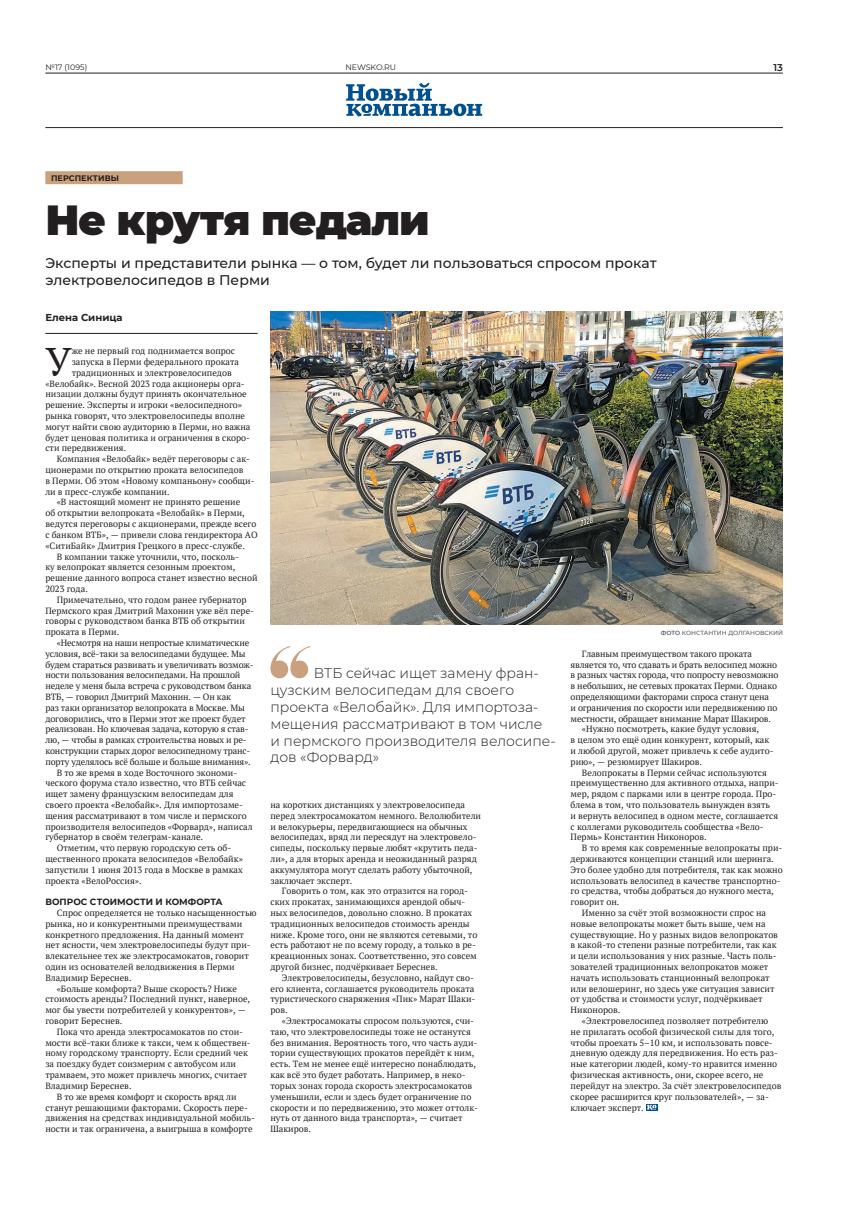
<style>
.page{position:relative;width:851px;height:1208px;background:#fff}
.page>*{position:absolute;margin:0;border:0;box-sizing:border-box;transform-origin:0 0}
.Заголовок_42{font:900 42px "Montserrat";letter-spacing:-.025em;color:#231f20}
.Первый_абзац{font:39.9px "PT Serif";color:#231f20}
.Цитата_1{font:300 14px/16.8px "Montserrat";color:#231f20}
.Лид{font:500 14px/16.8px "Montserrat";color:#231f20}
.Автор{font:700 10px "Montserrat";color:#231f20}
.t1{font:600 9.9px "Montserrat";color:#231f20}
.Основной_текст{font:9px/10.8px "PT Serif";color:#231f20}
.Первый_абзац-2{font:9px "PT Serif";color:#231f20}
.Подзаг_в_тексте{font:700 9px "Montserrat";color:#231f20}
.Рубрика{font:700 8px "Montserrat";letter-spacing:.005em;color:#231f20}
.t2{font:7.9px "Montserrat";color:#231f20}
.Фотограф{font:500 6px "Montserrat";color:#57585a}
.s1{font-weight:600}
</style>
<div class="page">
<hr style="left:45px;top:127px;width:737px;height:1px;background:#231f20">
<hr style="left:45px;top:73px;width:737px;height:1px;background:#231f20">
<svg style="left:346px;top:83px;width:136px;height:34px"></svg>
<hr style="left:45px;top:333px;width:213px;height:1px;background:#231f20">
<svg style="left:646px;top:1104px;width:11px;height:6px"></svg>
<svg style="left:646px;top:1104px;width:10px;height:5px"></svg>
<div style="left:45px;top:171px;width:138px;height:13px;background:#c9a17e"></div>
<svg style="left:270px;top:646px;width:40px;height:32px"></svg>
<img style="left:270px;top:311px;width:512px;height:313px">
<p class="t2" style="left:45px;top:62px;width:43px">№17 (1095)</p>
<p class="t2" style="left:345px;top:62px;width:52px">NEWSKO.RU</p>
<p class="t1" style="left:773px;top:60px;width:11px">13</p>
<p class="Рубрика" style="left:51px;top:173px;width:69px">ПЕРСПЕКТИВЫ</p>
<p class="Заголовок_42" style="left:45px;top:189px;width:386px">Не крутя педали</p>
<p class="Лид" style="left:45px;top:254px;width:612px">Эксперты и представители рынка — о том, будет ли пользоваться спросом прокат электровелосипедов в Перми</p>
<p class="Автор" style="left:45px;top:310px;width:79px">Елена Синица</p>
<p class="Первый_абзац" style="left:45px;top:336px;width:28px">У</p>
<p class="Первый_абзац-2" style="left:72px;top:345px;width:165px">же не первый год поднимается вопрос</p>
<p class="Первый_абзац-2" style="left:72px;top:356px;width:169px">запуска в Перми федерального проката</p>
<p class="Первый_абзац-2" style="left:72px;top:367px;width:162px">традиционных и электровелосипедов</p>
<p class="Первый_абзац-2" style="left:45px;top:377px;width:201px">«Велобайк». Весной 2023 года акционеры орга-</p>
<p class="Первый_абзац-2" style="left:45px;top:388px;width:203px">низации должны будут принять окончательное</p>
<p class="Первый_абзац-2" style="left:45px;top:399px;width:198px">решение. Эксперты и игроки «велосипедного»</p>
<p class="Первый_абзац-2" style="left:45px;top:410px;width:201px">рынка говорят, что электровелосипеды вполне</p>
<p class="Первый_абзац-2" style="left:45px;top:421px;width:207px">могут найти свою аудиторию в Перми, но важна</p>
<p class="Первый_абзац-2" style="left:45px;top:431px;width:206px">будет ценовая политика и ограничения в скоро-</p>
<p class="Первый_абзац-2" style="left:45px;top:442px;width:82px">сти передвижения.</p>
<p class="Основной_текст" style="left:45px;top:453px;width:211px;text-indent:11px">Компания «Велобайк» ведёт переговоры с ак&shy;ционерами по открытию проката велосипедов<br>в Перми. Об этом «Новому компаньону» сообщи&shy;ли в пресс-службе компании.</p>
<p class="Основной_текст" style="left:45px;top:497px;width:214px;text-indent:11px">«В настоящий момент не принято решение<br>об открытии велопроката «Велобайк» в Перми, ведутся переговоры с акционерами, прежде всего с банком ВТБ», — привели слова гендиректора АО «СитиБайк» Дмитрия Грецкого в пресс-службе.</p>
<p class="Основной_текст" style="left:45px;top:551px;width:214px;text-indent:11px">В компании также уточнили, что, посколь-<br>ку велопрокат является сезонным проектом, решение данного вопроса станет известно весной 2023 года.</p>
<p class="Основной_текст" style="left:45px;top:594px;width:210px;text-indent:11px">Примечательно, что годом ранее губернатор Пермского края Дмитрий Махонин уже вёл пере&shy;говоры с руководством банка ВТБ об открытии проката в Перми.</p>
<p class="Основной_текст" style="left:45px;top:637px;width:210px;text-indent:11px">«Несмотря на наши непростые климатические условия, всё-таки за велосипедами будущее. Мы будем стараться развивать и увеличивать возмож&shy;ности пользования велосипедами. На прошлой неделе у меня была встреча с руководством банка ВТБ, — говорил Дмитрий Махонин. — Он как<br>раз таки организатор велопроката в Москве. Мы договорились, что в Перми этот же проект будет реализован. Но ключевая задача, которую я став&shy;лю, — чтобы в рамках строительства новых и ре&shy;конструкции старых дорог велосипедному транс&shy;порту уделялось всё больше и больше внимания».</p>
<p class="Основной_текст" style="left:45px;top:767px;width:209px;text-indent:11px">В то же время в ходе Восточного экономи&shy;ческого форума стало известно, что ВТБ сейчас ищет замену французским велосипедам для своего проекта «Велобайк». Для импортозаме&shy;щения рассматривают в том числе и пермского производителя велосипедов «Форвард», написал губернатор в своём телеграм-канале.</p>
<p class="Основной_текст" style="left:45px;top:842px;width:199px;text-indent:11px">Отметим, что первую городскую сеть об&shy;щественного проката велосипедов «Велобайк» запустили 1 июня 2013 года в Москве в рамках проекта «ВелоРоссия».</p>
<p class="Подзаг_в_тексте" style="left:45px;top:895px;width:179px">ВОПРОС СТОИМОСТИ И КОМФОРТА</p>
<p class="Основной_текст" style="left:45px;top:907px;width:213px;text-indent:11px">Спрос определяется не только насыщенностью рынка, но и конкурентными преимуществами конкретного предложения. На данный момент нет ясности, чем электровелосипеды будут при&shy;влекательнее тех же электросамокатов, говорит один из основателей велодвижения в Перми Владимир Береснев.</p>
<p class="Основной_текст" style="left:45px;top:983px;width:206px;text-indent:11px">«Больше комфорта? Выше скорость? Ниже стоимость аренды? Последний пункт, наверное, мог бы увести потребителей у конкурентов», — говорит Береснев.</p>
<p class="Основной_текст" style="left:45px;top:1026px;width:207px;text-indent:11px">Пока что аренда электросамокатов по стои&shy;мости всё-таки ближе к такси, чем к обществен&shy;ному городскому транспорту. Если средний чек за поездку будет соизмерим с автобусом или трамваем, это может привлечь многих, считает Владимир Береснев.</p>
<p class="Основной_текст" style="left:45px;top:1091px;width:211px;text-indent:11px">В то же время комфорт и скорость вряд ли станут решающими факторами. Скорость пере&shy;движения на средствах индивидуальной мобиль&shy;ности и так ограничена, а выигрыша в комфорте</p>
<p class="Фотограф" style="left:661px;top:629px;width:123px"><span class="s1">ФОТО</span> КОНСТАНТИН ДОЛГАНОВСКИЙ</p>
<p class="Основной_текст" style="left:570px;top:648px;width:209px;text-indent:11px">Главным преимуществом такого проката является то, что сдавать и брать велосипед можно в разных частях города, что попросту невозможно в небольших, не сетевых прокатах Перми. Однако определяющими факторами спроса станут цена<br>и ограничения по скорости или передвижению по местности, обращает внимание Марат Шакиров.</p>
<p class="Основной_текст" style="left:570px;top:723px;width:204px;text-indent:11px">«Нужно посмотреть, какие будут условия,<br>в целом это ещё один конкурент, который, как и любой другой, может привлечь к себе аудито&shy;рию», — резюмирует Шакиров.</p>
<p class="Основной_текст" style="left:570px;top:767px;width:209px;text-indent:11px">Велопрокаты в Перми сейчас используются преимущественно для активного отдыха, напри&shy;мер, рядом с парками или в центре города. Про&shy;блема в том, что пользователь вынужден взять<br>и вернуть велосипед в одном месте, соглашается с коллегами руководитель сообщества «Вело-Пермь» Константин Никоноров.</p>
<p class="Основной_текст" style="left:570px;top:842px;width:213px;text-indent:11px">В то время как современные велопрокаты при&shy;держиваются концепции станций или шеринга.<br>Это более удобно для потребителя, так как можно использовать велосипед в качестве транспортно&shy;го средства, чтобы добраться до нужного места, говорит он.</p>
<p class="Основной_текст" style="left:570px;top:907px;width:209px;text-indent:11px">Именно за счёт этой возможности спрос на новые велопрокаты может быть выше, чем на существующие. Но у разных видов велопрокатов в какой-то степени разные потребители, так как и цели использования у них разные. Часть поль&shy;зователей традиционных велопрокатов может начать использовать станционный велопрокат или велошеринг, но здесь уже ситуация зависит от удобства и стоимости услуг, подчёркивает Никоноров.</p>
<p class="Основной_текст" style="left:570px;top:1015px;width:212px;text-indent:11px">«Электровелосипед позволяет потребителю<br>не прилагать особой физической силы для того, чтобы проехать 5–10 км, и использовать повсе&shy;дневную одежду для передвижения. Но есть раз&shy;ные категории людей, кому-то нравится именно физическая активность, они, скорее всего, не перейдут на электро. За счёт электровелосипедов скорее расширится круг пользователей», — за&shy;ключает эксперт.</p>
<p class="Цитата_1" style="left:270px;top:664px;width:287px;text-indent:43px">ВТБ сейчас ищет замену фран&shy;цузским велосипедам для своего проекта «Велобайк». Для импортоза&shy;мещения рассматривают в том числе<br>и пермского производителя велосипе&shy;дов «Форвард»</p>
<p class="Основной_текст" style="left:270px;top:799px;width:212px">на коротких дистанциях у электровелосипеда перед электросамокатом немного. Велолюбители и велокурьеры, передвигающиеся на обычных велосипедах, вряд ли пересядут на электровело&shy;сипеды, поскольку первые любят «крутить педа&shy;ли», а для вторых аренда и неожиданный разряд аккумулятора могут сделать работу убыточной, заключает эксперт.</p>
<p class="Основной_текст" style="left:270px;top:885px;width:208px;text-indent:11px">Говорить о том, как это отразится на город&shy;ских прокатах, занимающихся арендой обыч&shy;ных велосипедов, довольно сложно. В прокатах традиционных велосипедов стоимость аренды ниже. Кроме того, они не являются сетевыми, то есть работают не по всему городу, а только в ре&shy;креационных зонах. Соответственно, это совсем другой бизнес, подчёркивает Береснев.</p>
<p class="Основной_текст" style="left:270px;top:972px;width:206px;text-indent:11px">Электровелосипеды, безусловно, найдут сво&shy;его клиента, соглашается руководитель проката туристического снаряжения «Пик» Марат Шаки&shy;ров.</p>
<p class="Основной_текст" style="left:270px;top:1015px;width:209px;text-indent:11px">«Электросамокаты спросом пользуются, счи&shy;таю, что электровелосипеды тоже не останутся без внимания. Вероятность того, что часть ауди&shy;тории существующих прокатов перейдёт к ним, есть. Тем не менее ещё интересно понаблюдать, как всё это будет работать. Например, в неко&shy;торых зонах города скорость электросамокатов уменьшили, если и здесь будет ограничение по скорости и по передвижению, это может оттолк&shy;нуть от данного вида транспорта», — считает Шакиров.</p>
</div>
